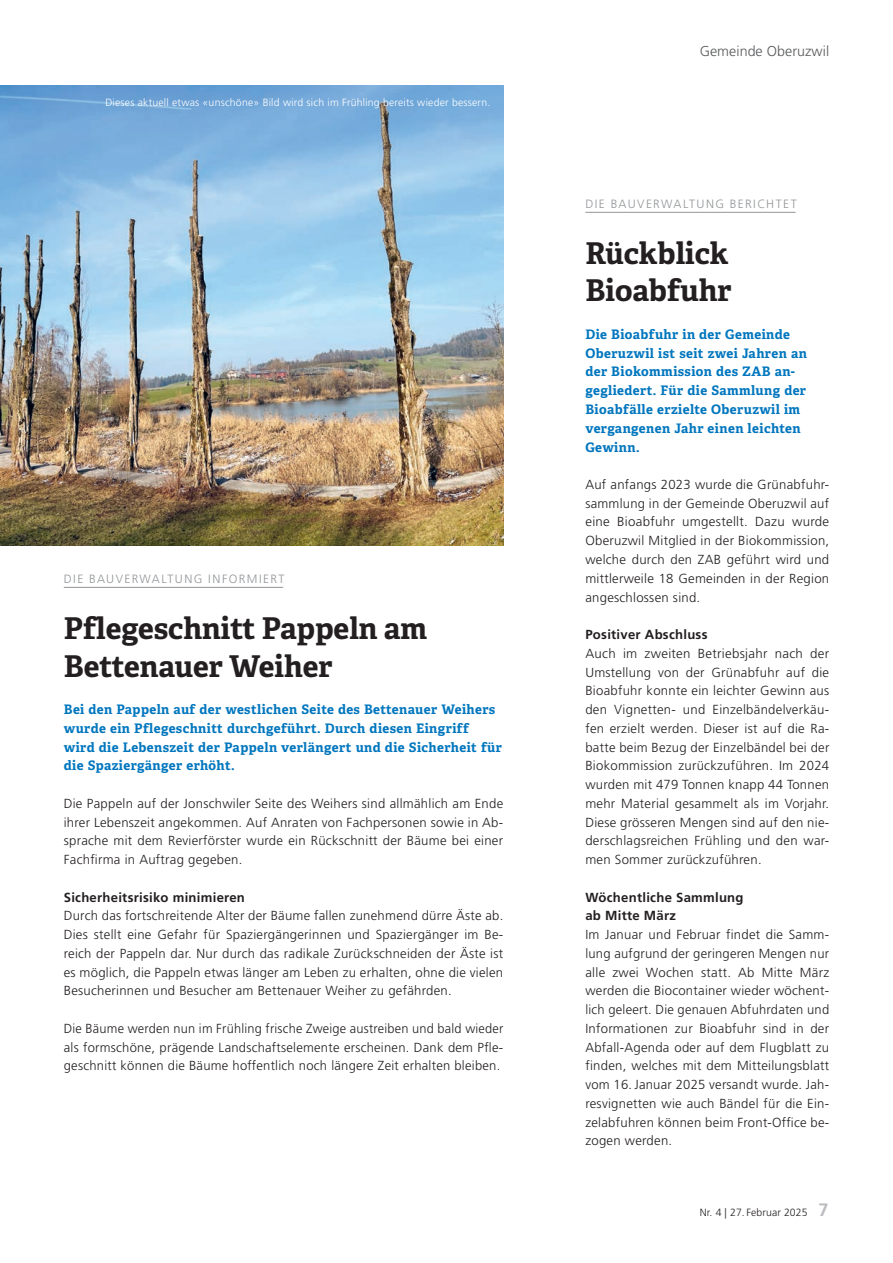
<style>
.page{position:relative;width:893px;height:1263px;background:#fff}
.page>*{position:absolute;margin:0;border:0;box-sizing:border-box;transform-origin:0 0}
.t1{font:700 30px/37.5px "Adelle";color:#231f20}
.t2{font:300 14.25px "Frutiger LT Std";letter-spacing:.005em;color:#57585a}
.t3{font:300 13.2px/18.8px "Frutiger LT Std";letter-spacing:.02em;color:#231f20;text-align:justify}
.t4{font:700 13.2px/18.8px "Adelle";letter-spacing:.03em;color:#0076be}
.t5{font:700 13.2px/18.8px "Frutiger LT Std";letter-spacing:.02em;color:#231f20}
.t6{font:300 12px "Frutiger LT Std";letter-spacing:.12em;color:#939598}
.t7{font:300 10.5px "Frutiger LT Std";letter-spacing:.02em;color:#fff}
.t8{font:300 10.5px "Frutiger LT Std";letter-spacing:.01em;color:#231f20}
.s1{font-weight:700;font-size:18px;color:#bcbdc0}
</style>
<div class="page">
<hr style="left:585px;top:212px;width:211px;height:1px;background:#939598">
<hr style="left:64px;top:587px;width:219px;height:1px;background:#939598">
<img style="left:0;top:85px;width:503px;height:460px">
<p class="t7" style="left:105px;top:96px;width:386px">Dieses aktuell etwas «unschöne» Bild wird sich im Frühling bereits wieder bessern.</p>
<p class="t6" style="left:64px;top:572px;width:222px">DIE BAUVERWALTUNG INFORMIERT</p>
<h1 class="t1" style="left:64px;top:610px;width:365px">Pflegeschnitt Pappeln am<br>Bettenauer Weiher</h1>
<p class="t4" style="left:64px;top:700px;width:440px">Bei den Pappeln auf der westlichen Seite des Bettenauer Weihers wurde ein Pflegeschnitt durchgeführt. Durch diesen Eingriff wird die Lebenszeit der Pappeln verlängert und die Sicherheit für die Spaziergänger erhöht.</p>
<p class="t3" style="left:64px;top:794px;width:441px">Die Pappeln auf der Jonschwiler Seite des Weihers sind allmählich am Ende ihrer Lebenszeit angekommen. Auf Anraten von Fachpersonen sowie in Ab&shy;sprache mit dem Revierförster wurde ein Rückschnitt der Bäume bei einer Fachfirma in Auftrag gegeben.</p>
<p class="t5" style="left:64px;top:888px;width:183px">Sicherheitsrisiko minimieren</p>
<p class="t3" style="left:64px;top:906px;width:441px">Durch das fortschreitende Alter der Bäume fallen zunehmend dürre Äste ab.<br>Dies stellt eine Gefahr für Spaziergängerinnen und Spaziergänger im Be&shy;reich der Pappeln dar. Nur durch das radikale Zurückschneiden der Äste ist es möglich, die Pappeln etwas länger am Leben zu erhalten, ohne die vielen Besucherinnen und Besucher am Bettenauer Weiher zu gefährden.</p>
<p class="t3" style="left:64px;top:1019px;width:441px">Die Bäume werden nun im Frühling frische Zweige austreiben und bald wieder als formschöne, prägende Landschaftselemente erscheinen. Dank dem Pfle&shy;geschnitt können die Bäume hoffentlich noch längere Zeit erhalten bleiben.</p>
<p class="t2" style="left:700px;top:43px;width:131px">Gemeinde Oberuzwil</p>
<p class="t6" style="left:585px;top:197px;width:213px">DIE BAUVERWALTUNG BERICHTET</p>
<h1 class="t1" style="left:585px;top:235px;width:148px">Rückblick<br>Bioabfuhr</h1>
<p class="t4" style="left:585px;top:325px;width:223px">Die Bioabfuhr in der Gemeinde<br>Oberuzwil ist seit zwei Jahren an der Biokommission des ZAB an&shy;gegliedert. Für die Sammlung der<br>Bioabfälle erzielte Oberuzwil im vergangenen Jahr einen leichten<br>Gewinn.</p>
<p class="t3" style="left:585px;top:475px;width:245px">Auf anfangs 2023 wurde die Grünabfuhr&shy;sammlung in der Gemeinde Oberuzwil auf eine Bioabfuhr umgestellt. Dazu wurde Oberuzwil Mitglied in der Biokommission, welche durch den ZAB geführt wird und mittlerweile 18 Gemeinden in der Region angeschlossen sind.</p>
<p class="t5" style="left:585px;top:625px;width:124px">Positiver Abschluss</p>
<p class="t3" style="left:585px;top:644px;width:245px">Auch im zweiten Betriebsjahr nach der Umstellung von der Grünabfuhr auf die Bioabfuhr konnte ein leichter Gewinn aus den Vignetten- und Einzelbändelverkäu&shy;fen erzielt werden. Dieser ist auf die Ra&shy;batte beim Bezug der Einzelbändel bei der Biokommission zurückzuführen. Im 2024 wurden mit 479 Tonnen knapp 44 Tonnen mehr Material gesammelt als im Vorjahr.<br>Diese grösseren Mengen sind auf den nie&shy;derschlagsreichen Frühling und den war&shy;men Sommer zurückzuführen.</p>
<p class="t5" style="left:585px;top:888px;width:160px">Wöchentliche Sammlung ab Mitte März</p>
<p class="t3" style="left:585px;top:925px;width:245px">Im Januar und Februar findet die Samm&shy;lung aufgrund der geringeren Mengen nur alle zwei Wochen statt. Ab Mitte März werden die Biocontainer wieder wöchent&shy;lich geleert. Die genauen Abfuhrdaten und Informationen zur Bioabfuhr sind in der Abfall-Agenda oder auf dem Flugblatt zu finden, welches mit dem Mitteilungsblatt vom 16.Januar 2025 versandt wurde. Jah&shy;resvignetten wie auch Bändel für die Ein&shy;zelabfuhren können beim Front-Office be&shy;zogen werden.</p>
<p class="t8" style="left:700px;top:1207px;width:130px">Nr. 4 | 27. Februar 2025 <span class="s1">7</span></p>
</div>
